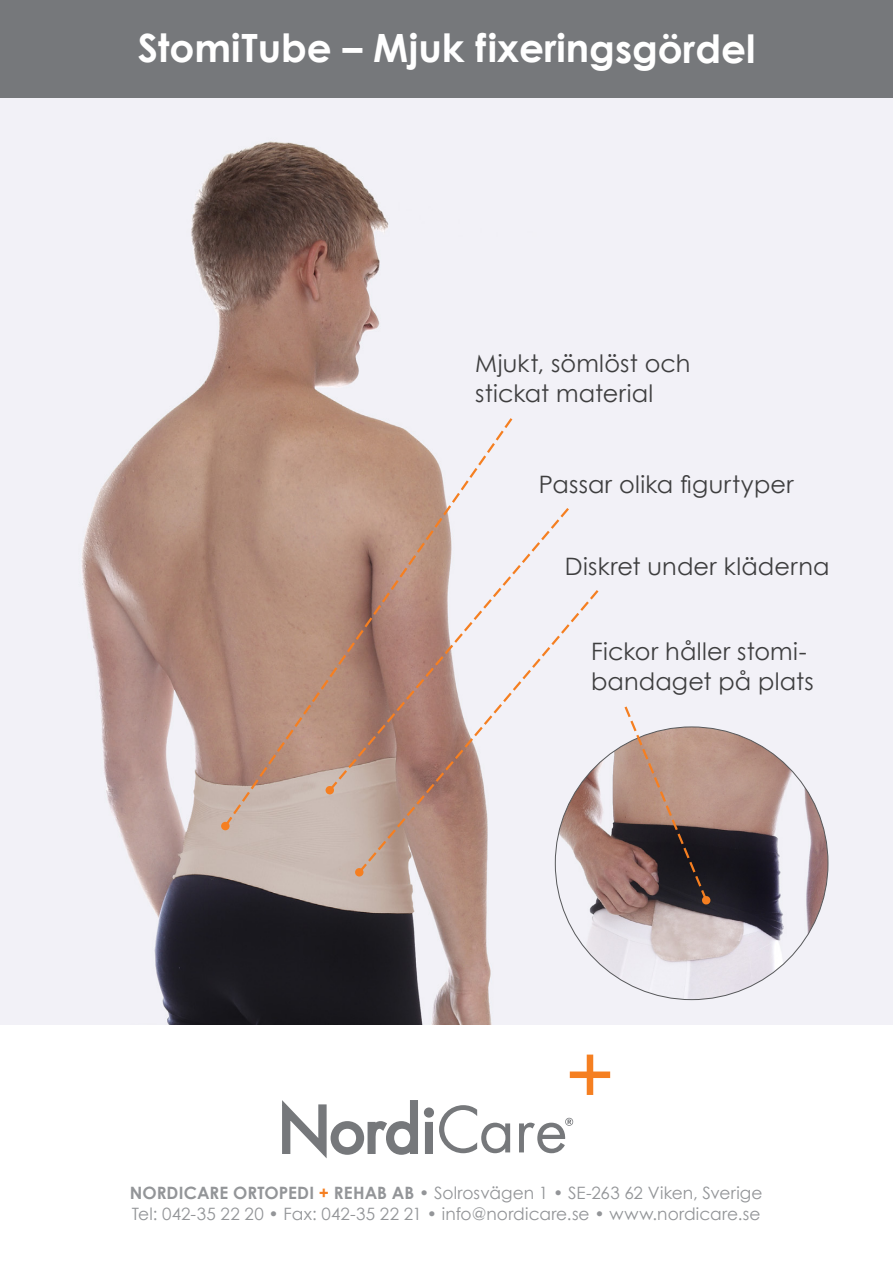
<style>
.page{position:relative;width:893px;height:1263px;background:#fff}
.page>*{position:absolute;margin:0;border:0;box-sizing:border-box;transform-origin:0 0}
.t1{font:700 39px "Century Gothic";color:#fff}
.t2{font:24px/30px "Century Gothic";letter-spacing:.01em;color:#3e3e3f}
.t3{font:16.95px "Century Gothic";letter-spacing:.005em;color:#939598}
.s1{font-weight:700}
.s2{font-weight:700;color:#f57f21}
</style>
<div class="page">
<img style="left:0;top:98px;width:893px;height:927px">
<div style="left:0;top:0;width:893px;height:98px;background:#76787b"></div>
<svg style="left:282px;top:1100px;width:228px;height:58px"></svg>
<svg style="left:570px;top:1054px;width:40px;height:41px"></svg>
<svg style="left:519px;top:1118px;width:54px;height:35px"></svg>
<svg style="left:555px;top:727px;width:273px;height:273px"></svg>
<div style="left:515px;top:505px;width:56px;height:83px;background:#f2f1f7"></div>
<svg style="left:222px;top:416px;width:293px;height:413px"></svg>
<div style="left:221px;top:822px;width:9px;height:8px;background:#f57f21;border-radius:50%"></div>
<svg style="left:356px;top:588px;width:245px;height:287px"></svg>
<div style="left:355px;top:868px;width:9px;height:8px;background:#f57f21;border-radius:50%"></div>
<svg style="left:623px;top:704px;width:88px;height:201px;background:#927972"></svg>
<p class="t1" style="left:138px;top:24px;width:619px">StomiTube – Mjuk fixeringsgördel</p>
<p class="t2" style="left:475px;top:348px;width:217px">Mjukt, sömlöst och stickat material</p>
<p class="t2" style="left:539px;top:469px;width:256px">Passar olika figurtyper</p>
<p class="t2" style="left:565px;top:551px;width:266px">Diskret under kläderna</p>
<p class="t2" style="left:591px;top:636px;width:224px">Fickor håller stomi&shy;bandaget på plats</p>
<p class="t3" style="left:130px;top:1183px;width:634px"><span class="s1">NORDICARE ORTOPEDI</span> <span class="s2">+</span> <span class="s1">REHAB AB •</span> Solrosvägen 1 • SE-263 62 Viken, Sverige</p>
<p class="t3" style="left:132px;top:1203px;width:630px">Tel: 042-35 22 20 • Fax: 042-35 22 21 • info@nordicare.se • www.nordicare.se</p>
</div>
